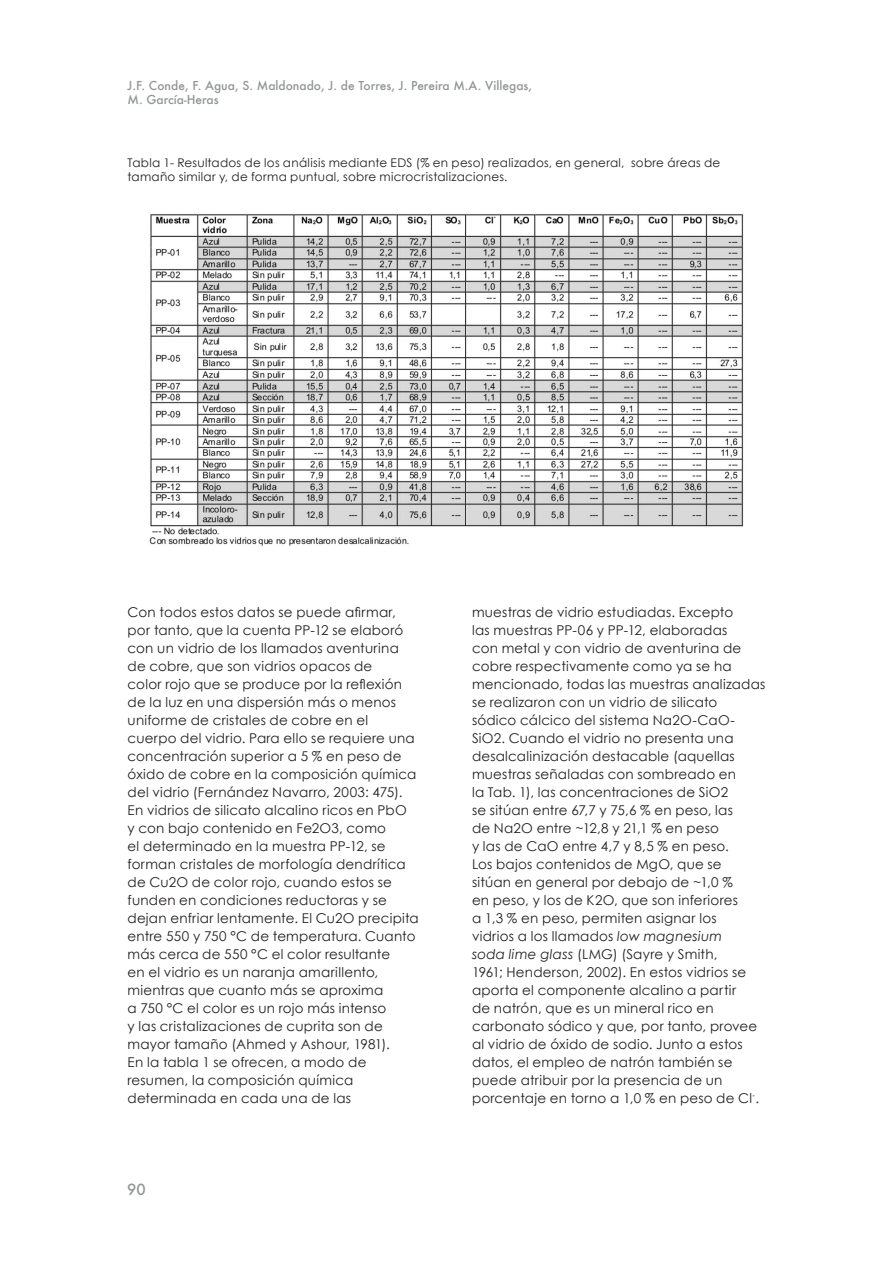
<style>
.page{position:relative;width:893px;height:1263px;background:#fff}
.page>*{position:absolute;margin:0;border:0;box-sizing:border-box;transform-origin:0 0}
.t1{font:500 15px "Futura";color:#939598}
._4__texto_normal{font:13.5px/18px "Century Gothic";letter-spacing:.015em;color:#231f20}
._6__Legenda{font:12px/14.4px "Century Gothic";letter-spacing:.02em;color:#231f20}
.t2{font:500 12px/14.4px "Futura";color:#939598}
.s1{font-style:italic}
</style>
<div class="page">
<img style="left:149px;top:214px;width:595px;height:332px">
<p class="t2" style="left:128px;top:78px;width:406px">J.F. Conde, F. Agua, S. Maldonado, J. de Torres, J. Pereira M.A. Villegas,<br>M. García-Heras</p>
<p class="_6__Legenda" style="left:128px;top:155px;width:594px">Tabla 1- Resultados de los análisis mediante EDS (% en peso) realizados, en general, sobre áreas de tamaño similar y, de forma puntual, sobre microcristalizaciones.</p>
<p class="_4__texto_normal" style="left:128px;top:603px;width:293px">Con todos estos datos se puede afirmar, por tanto, que la cuenta PP-12 se elaboró con un vidrio de los llamados aventurina de cobre, que son vidrios opacos de<br>color rojo que se produce por la reflexión de la luz en una dispersión más o menos uniforme de cristales de cobre en el cuerpo del vidrio. Para ello se requiere una concentración superior a 5 % en peso de óxido de cobre en la composición química del vidrio (Fernández Navarro, 2003: 475).<br>En vidrios de silicato alcalino ricos en PbO<br>y con bajo contenido en Fe2O3, como<br>el determinado en la muestra PP-12, se forman cristales de morfología dendrítica de Cu2O de color rojo, cuando estos se funden en condiciones reductoras y se dejan enfriar lentamente. El Cu2O precipita entre 550 y 750 °C de temperatura. Cuanto más cerca de 550 °C el color resultante<br>en el vidrio es un naranja amarillento, mientras que cuanto más se aproxima<br>a 750 °C el color es un rojo más intenso<br>y las cristalizaciones de cuprita son de mayor tamaño (Ahmed y Ashour, 1981).</p>
<p class="_4__texto_normal" style="left:128px;top:1053px;width:240px">En la tabla 1 se ofrecen, a modo de resumen, la composición química determinada en cada una de las</p>
<p class="t1" style="left:127px;top:1179px;width:20px">90</p>
<p class="_4__texto_normal" style="left:472px;top:603px;width:295px">muestras de vidrio estudiadas. Excepto<br>las muestras PP-06 y PP-12, elaboradas<br>con metal y con vidrio de aventurina de cobre respectivamente como ya se ha mencionado, todas las muestras analizadas se realizaron con un vidrio de silicato<br>sódico cálcico del sistema Na2O-CaO-SiO2. Cuando el vidrio no presenta una desalcalinización destacable (aquellas muestras señaladas con sombreado en<br>la Tab. 1), las concentraciones de SiO2<br>se sitúan entre 67,7 y 75,6 % en peso, las<br>de Na2O entre ~12,8 y 21,1 % en peso<br>y las de CaO entre 4,7 y 8,5 % en peso.<br>Los bajos contenidos de MgO, que se<br>sitúan en general por debajo de ~1,0 %<br>en peso, y los de K2O, que son inferiores<br>a 1,3 % en peso, permiten asignar los<br>vidrios a los llamados <span class="s1">low magnesium<br>soda lime glass</span> (LMG) (Sayre y Smith,<br>1961; Henderson, 2002). En estos vidrios se aporta el componente alcalino a partir<br>de natrón, que es un mineral rico en carbonato sódico y que, por tanto, provee al vidrio de óxido de sodio. Junto a estos datos, el empleo de natrón también se puede atribuir por la presencia de un porcentaje en torno a 1,0 % en peso de Cl<sup>-</sup>.</p>
</div>
